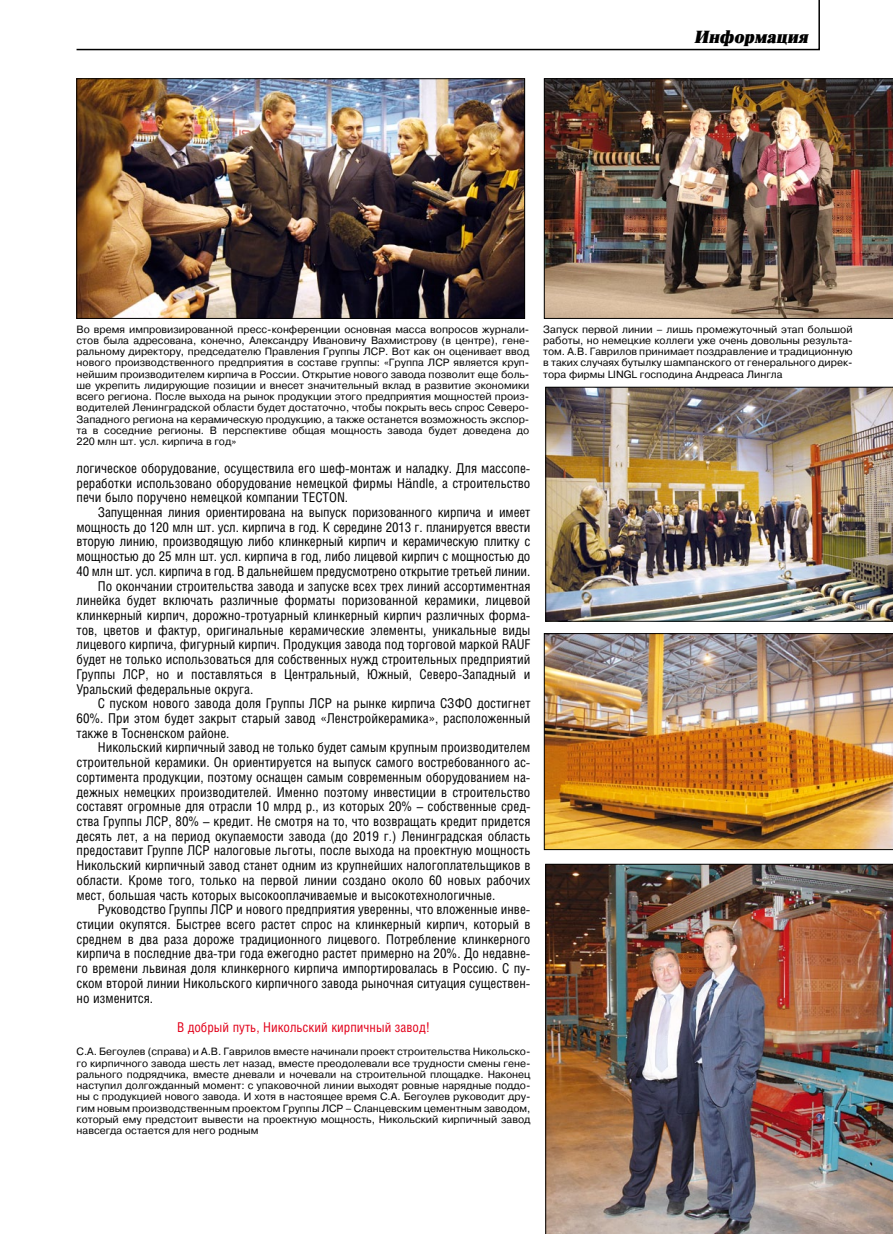
<style>
.page{position:relative;width:893px;height:1234px;background:#fff}
.page>*{position:absolute;margin:0;border:0;box-sizing:border-box;transform-origin:0 0}
.t1{font:italic 16.5px "Newton XC";color:#000}
.t2{font:13.5px/14.7px "Helios Cond";color:#000;text-align:justify}
.t3{font:13.5px "Helios Cond";color:#e2001a}
.t4{font:10.5px/11.2px "Pragmatica C";color:#000;text-align:justify}
.s1{font-family:"Pragmatica A"}
</style>
<div class="page">
<svg style="left:76px;top:0;width:744px;height:51px"></svg>
<img style="left:79px;top:80px;width:444px;height:236px">
<div style="left:77px;top:78px;width:448px;height:240px;border:1px solid #000"></div>
<img style="left:544px;top:78px;width:349px;height:240px">
<img style="left:545px;top:387px;width:348px;height:234px">
<img style="left:544px;top:633px;width:349px;height:216px">
<img style="left:545px;top:863px;width:348px;height:370px">
<p class="t1" style="left:694px;top:27px;width:119px">Информация</p>
<p class="t4" style="left:77px;top:323px;width:454px">Во время импровизированной пресс-конференции основная масса вопросов журнали&shy;стов была адресована, конечно, Александру Ивановичу Вахмистрову (в центре), гене&shy;ральному директору, председателю Правления Группы ЛСР. Вот как он оценивает ввод нового производственного предприятия в составе группы: «Группа ЛСР является круп&shy;нейшим производителем кирпича в России. Открытие нового завода позволит еще боль&shy;ше укрепить лидирующие позиции и внесет значительный вклад в развитие экономики всего региона. После выхода на рынок продукции этого предприятия мощностей произ&shy;водителей Ленинградской области будет достаточно, чтобы покрыть весь спрос Северо-Западного региона на керамическую продукцию, а также останется возможность экспор&shy;та в соседние регионы. В перспективе общая мощность завода будет доведена до 220 млн шт. усл. кирпича в год»</p>
<p class="t2" style="left:77px;top:460px;width:455px">логическое оборудование, осуществила его шеф-монтаж и наладку. Для массопе&shy;реработки использовано оборудование немецкой фирмы H<span class="s1">ä</span>ndle, а строительство печи было поручено немецкой компании TECTON.</p>
<p class="t2" style="left:98px;top:504px;width:434px">Запущенная линия ориентирована на выпуск поризованного кирпича и имеет</p>
<p class="t2" style="left:77px;top:519px;width:455px">мощность до 120 млн шт. усл. кирпича в год. К середине 2013 г. планируется ввести</p>
<p class="t2" style="left:77px;top:534px;width:455px">вторую линию, производящую либо клинкерный кирпич и керамическую плитку с</p>
<p class="t2" style="left:77px;top:548px;width:455px">мощностью до 25 млн шт. усл. кирпича в год, либо лицевой кирпич с мощностью до</p>
<p class="t2" style="left:77px;top:563px;width:455px">40 млн шт. усл. кирпича в год. В дальнейшем предусмотрено открытие третьей линии.</p>
<p class="t2" style="left:98px;top:578px;width:434px">По окончании строительства завода и запуске всех трех линий ассортиментная</p>
<p class="t2" style="left:77px;top:592px;width:455px">линейка будет включать различные форматы поризованной керамики, лицевой</p>
<p class="t2" style="left:77px;top:607px;width:455px">клинкерный кирпич, дорожно-тротуарный клинкерный кирпич различных форма-</p>
<p class="t2" style="left:77px;top:622px;width:455px">тов, цветов и фактур, оригинальные керамические элементы, уникальные виды</p>
<p class="t2" style="left:77px;top:637px;width:455px">лицевого кирпича, фигурный кирпич. Продукция завода под торговой маркой RAUF</p>
<p class="t2" style="left:77px;top:651px;width:455px">будет не только использоваться для собственных нужд строительных предприятий</p>
<p class="t2" style="left:77px;top:666px;width:455px">Группы ЛСР, но и поставляться в Центральный, Южный, Северо-Западный и</p>
<p class="t2" style="left:77px;top:681px;width:178px">Уральский федеральные округа.</p>
<p class="t2" style="left:98px;top:695px;width:434px">С пуском нового завода доля Группы ЛСР на рынке кирпича СЗФО достигнет</p>
<p class="t2" style="left:77px;top:710px;width:455px">60%. При этом будет закрыт старый завод «Ленстройкерамика», расположенный</p>
<p class="t2" style="left:77px;top:725px;width:154px">также в Тосненском районе.</p>
<p class="t2" style="left:98px;top:739px;width:434px">Никольский кирпичный завод не только будет самым крупным производителем</p>
<p class="t2" style="left:77px;top:754px;width:455px">строительной керамики. Он ориентируется на выпуск самого востребованного ас-</p>
<p class="t2" style="left:77px;top:769px;width:455px">сортимента продукции, поэтому оснащен самым современным оборудованием на-</p>
<p class="t2" style="left:77px;top:784px;width:455px">дежных немецких производителей. Именно поэтому инвестиции в строительство</p>
<p class="t2" style="left:77px;top:798px;width:455px">составят огромные для отрасли 10 млрд р., из которых 20% – собственные сред-</p>
<p class="t2" style="left:77px;top:813px;width:455px">ства Группы ЛСР, 80% – кредит. Не смотря на то, что возвращать кредит придется</p>
<p class="t2" style="left:77px;top:828px;width:455px">десять лет, а на период окупаемости завода (до 2019 г.) Ленинградская область</p>
<p class="t2" style="left:77px;top:842px;width:455px">предоставит Группе ЛСР налоговые льготы, после выхода на проектную мощность</p>
<p class="t2" style="left:77px;top:857px;width:455px">Никольский кирпичный завод станет одним из крупнейших налогоплательщиков в</p>
<p class="t2" style="left:77px;top:872px;width:455px">области. Кроме того, только на первой линии создано около 60 новых рабочих</p>
<p class="t2" style="left:77px;top:886px;width:420px">мест, большая часть которых высокооплачиваемые и высокотехнологичные.</p>
<p class="t2" style="left:98px;top:901px;width:434px">Руководство Группы ЛСР и нового предприятия уверенны, что вложенные инве-</p>
<p class="t2" style="left:77px;top:916px;width:455px">стиции окупятся. Быстрее всего растет спрос на клинкерный кирпич, который в</p>
<p class="t2" style="left:77px;top:931px;width:455px">среднем в два раза дороже традиционного лицевого. Потребление клинкерного</p>
<p class="t2" style="left:77px;top:945px;width:455px">кирпича в последние два-три года ежегодно растет примерно на 20%. До недавне-</p>
<p class="t2" style="left:77px;top:960px;width:455px">го времени львиная доля клинкерного кирпича импортировалась в Россию. С пу-</p>
<p class="t2" style="left:77px;top:975px;width:455px">ском второй линии Никольского кирпичного завода рыночная ситуация существен-</p>
<p class="t2" style="left:77px;top:989px;width:78px">но изменится.</p>
<p class="t3" style="left:177px;top:1018px;width:254px">В добрый путь, Никольский кирпичный завод!</p>
<p class="t4" style="left:77px;top:1045px;width:455px">С.А. Бегоулев (справа) и А.В. Гаврилов вместе начинали проект строительства Никольско&shy;го кирпичного завода шесть лет назад, вместе преодолевали все трудности смены гене&shy;рального подрядчика, вместе дневали и ночевали на строительной площадке. Наконец наступил долгожданный момент: с упаковочной линии выходят ровные нарядные поддо&shy;ны с продукцией нового завода. И хотя в настоящее время С.А. Бегоулев руководит дру&shy;гим новым производственным проектом Группы ЛСР – Сланцевским цементным заводом, который ему предстоит вывести на проектную мощность, Никольский кирпичный завод навсегда остается для него родным</p>
<p class="t4" style="left:543px;top:323px;width:311px">Запуск первой линии – лишь промежуточный этап большой работы, но немецкие коллеги уже очень довольны результа&shy;том. А.В. Гаврилов принимает поздравление и традиционную в таких случаях бутылку шампанского от генерального дирек&shy;тора фирмы LINGL господина Андреаса Лингла</p>
</div>
